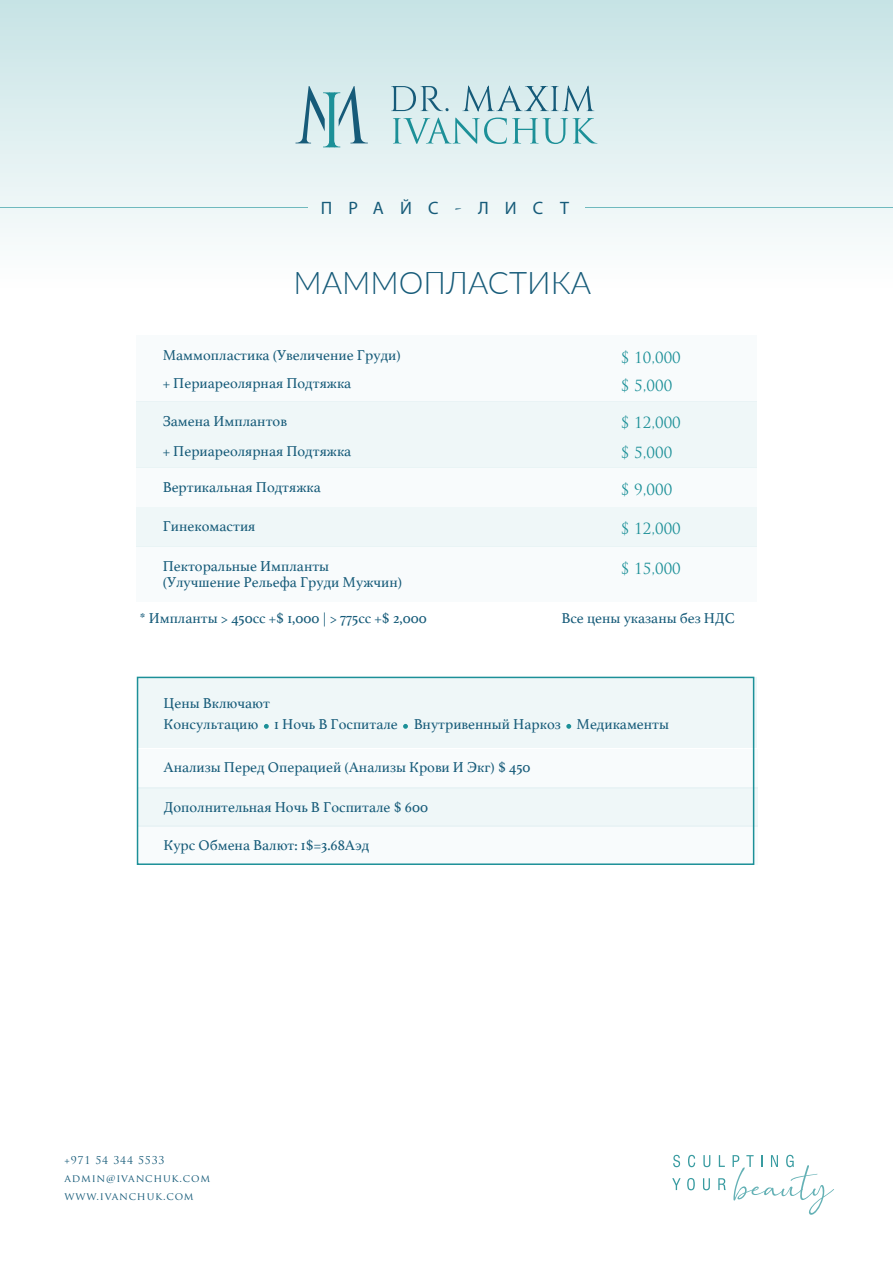
<style>
.page{position:relative;width:893px;height:1263px;background:#fff}
.page>*{position:absolute;margin:0;border:0;box-sizing:border-box;transform-origin:0 0}
.t1{font:300 31.2px "Lato";color:#165b79}
.t2{font:18px "Myriad Pro";letter-spacing:.9em;color:#165b79}
.t3{font:15px/21px "Athelas";color:#165b79}
.t4{font:15px "Trajan Pro";color:#1c9098}
.t5{font:10.5px/18px "Trajan Pro";letter-spacing:.08em;color:#165b79}
.s1{font-family:"Trajan Pro"}
</style>
<div class="page">
<div style="left:0;top:0;width:893px;height:449px;background:linear-gradient(to bottom,#cde6e8,#fff)"></div>
<svg style="left:295px;top:86px;width:73px;height:61px"></svg>
<svg style="left:391px;top:86px;width:58px;height:25px"></svg>
<svg style="left:462px;top:86px;width:132px;height:26px"></svg>
<svg style="left:393px;top:118px;width:204px;height:26px"></svg>
<hr style="left:0;top:207px;width:307px;height:1px;background:#1c9098">
<hr style="left:586px;top:207px;width:307px;height:1px;background:#1c9098">
<svg style="left:673px;top:1155px;width:7px;height:12px"></svg>
<svg style="left:688px;top:1155px;width:7px;height:12px"></svg>
<svg style="left:703px;top:1155px;width:7px;height:12px"></svg>
<svg style="left:719px;top:1155px;width:6px;height:12px"></svg>
<svg style="left:672px;top:1178px;width:9px;height:12px"></svg>
<svg style="left:687px;top:1178px;width:8px;height:12px"></svg>
<svg style="left:703px;top:1178px;width:7px;height:12px"></svg>
<svg style="left:718px;top:1178px;width:8px;height:12px"></svg>
<svg style="left:733px;top:1155px;width:101px;height:60px"></svg>
<div style="left:136px;top:335px;width:621px;height:66px;background:#f8fbfc"></div>
<div style="left:136px;top:401px;width:621px;height:67px;background:#eff7f8"></div>
<div style="left:136px;top:468px;width:621px;height:39px;background:#f8fbfc"></div>
<div style="left:136px;top:507px;width:621px;height:39px;background:#eff7f8"></div>
<div style="left:136px;top:546px;width:621px;height:56px;background:#f8fbfc"></div>
<div style="left:137px;top:826px;width:620px;height:39px;background:#f8fbfc"></div>
<div style="left:137px;top:749px;width:620px;height:39px;background:#f8fbfc"></div>
<div style="left:137px;top:788px;width:620px;height:39px;background:#eff7f8"></div>
<div style="left:137px;top:677px;width:619px;height:70px;background:#eff7f8"></div>
<svg style="left:264px;top:724px;width:5px;height:5px"></svg>
<svg style="left:403px;top:724px;width:5px;height:5px"></svg>
<svg style="left:566px;top:724px;width:5px;height:5px"></svg>
<div style="left:137px;top:677px;width:617px;height:188px;border:2px solid #1c9098"></div>
<p class="t2" style="left:321px;top:196px;width:250px">ПРАЙС<span class="s1">-</span>ЛИСТ</p>
<h1 class="t1" style="left:293px;top:261px;width:299px">МАМMОПЛАСТИКА</h1>
<p class="t3" style="left:163px;top:344px;width:240px">Маммопластика (Увеличение Груди)</p>
<p class="t4" style="left:621px;top:348px;width:62px">$ 10,000</p>
<p class="t3" style="left:163px;top:372px;width:190px">+ Периареолярная Подтяжка</p>
<p class="t4" style="left:621px;top:376px;width:53px">$ 5,000</p>
<p class="t3" style="left:163px;top:410px;width:126px">Замена Имплантов</p>
<p class="t4" style="left:621px;top:413px;width:62px">$ 12,000</p>
<p class="t3" style="left:163px;top:440px;width:190px">+ Периареолярная Подтяжка</p>
<p class="t4" style="left:621px;top:443px;width:53px">$ 5,000</p>
<p class="t3" style="left:163px;top:476px;width:160px">Вертикальная Подтяжка</p>
<p class="t4" style="left:621px;top:480px;width:53px">$ 9,000</p>
<p class="t3" style="left:163px;top:515px;width:94px">Гинекомастия</p>
<p class="t4" style="left:621px;top:519px;width:62px">$ 12,000</p>
<p class="t3" style="left:163px;top:555px;width:168px">Пекторальные Импланты</p>
<p class="t4" style="left:621px;top:559px;width:62px">$ 15,000</p>
<p class="t3" style="left:163px;top:571px;width:241px">(Улучшение Рельефа Груди Мужчин)</p>
<p class="t3" style="left:140px;top:607px;width:288px">* Импланты &gt; 450cc +$ 1,000 | &gt; 775cc +$ 2,000</p>
<p class="t3" style="left:561px;top:607px;width:175px">Все цены указаны без НДС</p>
<p class="t3" style="left:163px;top:692px;width:507px">Цены Включают<br>Консультацию 1 Ночь В Госпитале Внутривенный Наркоз Медикаменты</p>
<p class="t3" style="left:163px;top:756px;width:369px">Анализы Перед Операцией (Анализы Крови И Экг) $ 450</p>
<p class="t3" style="left:164px;top:796px;width:266px">Дополнительная Ночь В Госпитале $ 600</p>
<p class="t3" style="left:163px;top:834px;width:207px">Курс Обмена Валют: 1$=3.68Аэд</p>
<p class="t5" style="left:65px;top:1151px;width:147px">+971 54 344 5533<br>ADMIN@IVANCHUK.COM<br>WWW.IVANCHUK.COM</p>
</div>
